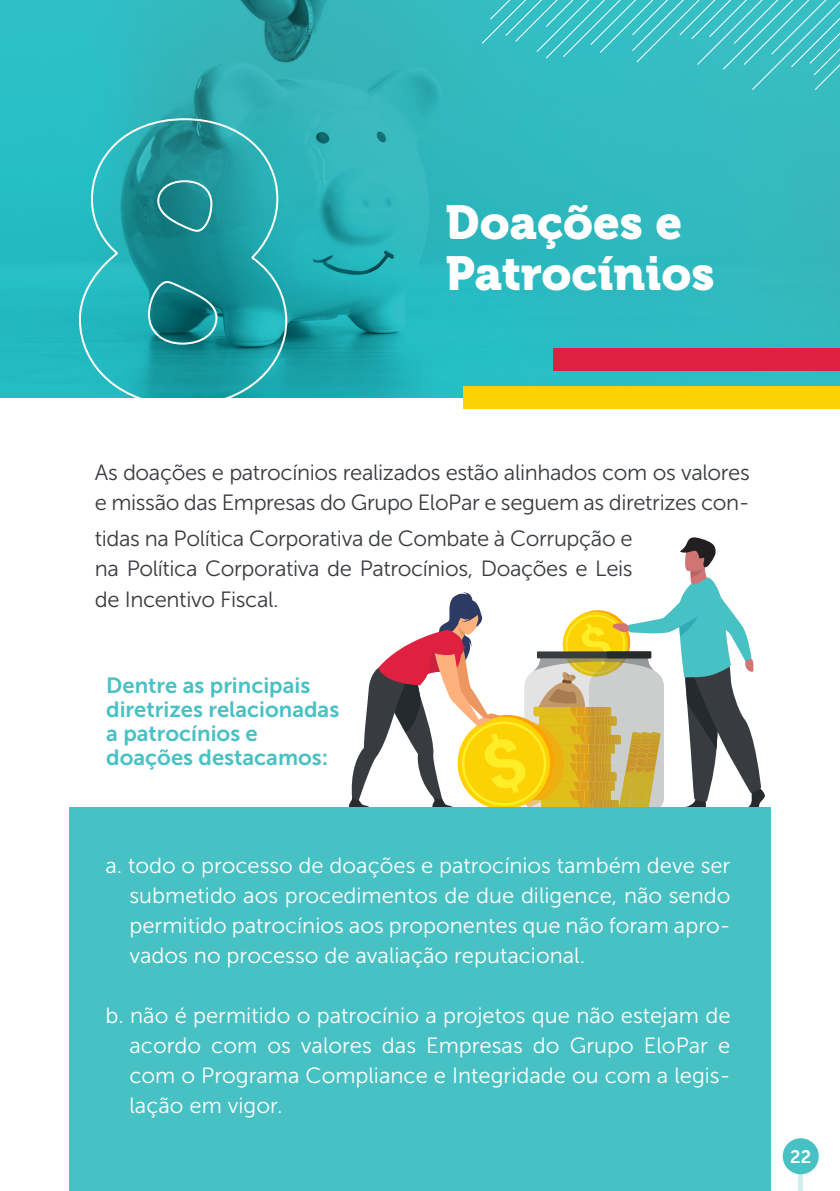
<style>
.page{position:relative;width:840px;height:1191px;background:#fff}
.page>*{position:absolute;margin:0;border:0;box-sizing:border-box;transform-origin:0 0}
.t1{font:47.4px/50.6px "Museo 900";color:#fff}
.t2{font:22px/30px "Museo Sans 300";color:#fff;text-align:justify}
.t3{font:22px/30.4px "Museo Sans 300";letter-spacing:-.015em;color:#383b3f}
.t4{font:22px/24px "Museo Sans 700";color:#48c1c4}
.t5{font:18px "Museo Sans 700";color:#fff}
</style>
<div class="page">
<svg style="left:347px;top:537px;width:418px;height:271px"></svg>
<div style="left:69px;top:808px;width:701px;height:383px;background:#48c1c4"></div>
<svg style="left:798px;top:1174px;width:4px;height:17px"></svg>
<div style="left:782px;top:1138px;width:36px;height:36px;background:#48c1c4;border-radius:50%"></div>
<img style="left:0;top:0;width:839px;height:397px">
<div style="left:463px;top:386px;width:376px;height:22px;background:#fdd204"></div>
<svg style="left:480px;top:0;width:359px;height:91px;background:#3fc0c6"></svg>
<svg style="left:78px;top:117px;width:210px;height:281px;background:#25a2a8"></svg>
<div style="left:553px;top:348px;width:286px;height:23px;background:#e0203f"></div>
<h1 class="t1" style="left:445px;top:198px;width:270px">Doações e<br>Patrocínios</h1>
<p class="t3" style="left:95px;top:457px;width:656px">As doações e patrocínios realizados estão alinhados com os valores e missão das Empresas do Grupo EloPar e seguem as diretrizes con-</p>
<p class="t3" style="left:95px;top:523px;width:539px;text-align:justify">tidas na Política Corporativa de Combate à Corrupção e na Política Corporativa de Patrocínios, Doações e Leis de Incentivo Fiscal.</p>
<p class="t4" style="left:106px;top:673px;width:234px">Dentre as principais diretrizes relacionadas a patrocínios e doações destacamos:</p>
<p class="t2" style="left:129px;top:850px;width:602px;text-indent:-24px">a. todo o processo de doações e patrocínios também deve ser submetido aos procedimentos de due diligence, não sendo permitido patrocínios aos proponentes que não foram apro&shy;vados no processo de avaliação reputacional.</p>
<p class="t2" style="left:129px;top:1000px;width:602px;text-indent:-24px">b. não é permitido o patrocínio a projetos que não estejam de acordo com os valores das Empresas do Grupo EloPar e com o Programa Compliance e Integridade ou com a legis&shy;lação em vigor.</p>
<p class="t5" style="left:789px;top:1146px;width:22px">22</p>
</div>
